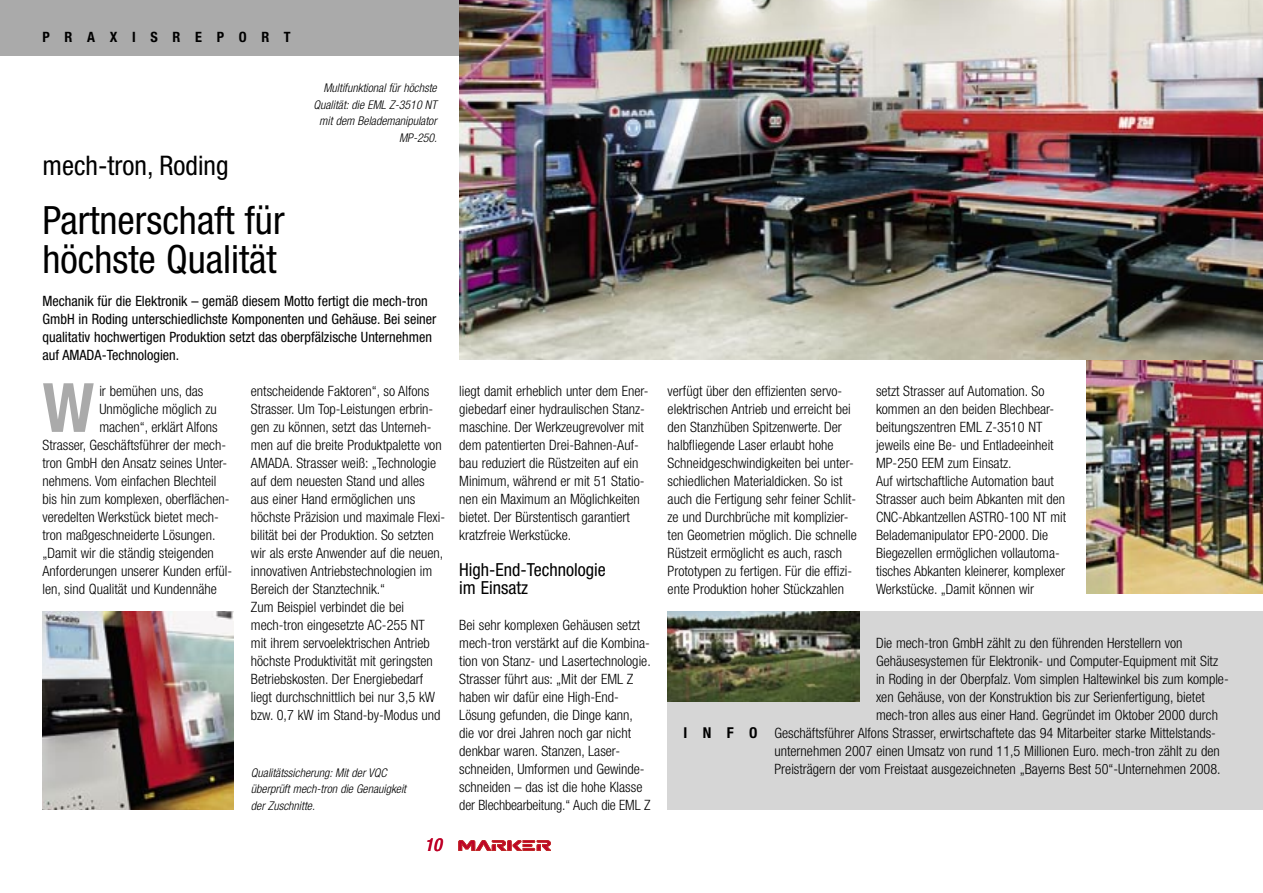
<style>
.page{position:relative;width:1263px;height:893px;background:#fff}
.page>*{position:absolute;margin:0;border:0;box-sizing:border-box;transform-origin:0 0}
.t1{font:700 condensed 68.1px "Helvetica Neue";color:#aaa}
.t2{font:condensed 39px/39px "Helvetica Neue";color:#000}
.t3{font:condensed 27px "Helvetica Neue";color:#000}
.t4{font:condensed 18px/18px "Helvetica Neue";color:#000}
.t5{font:italic 500 condensed 18px "Helvetica Neue";color:#be0027}
.t6{font:700 condensed 15px "Helvetica Neue";color:#000}
.t7{font:300 condensed 14.25px/18px "Helvetica Neue";color:#000}
.t8{font:condensed 14.25px/18px "Helvetica Neue";color:#000}
.t9{font:700 condensed 14.25px "Helvetica Neue";letter-spacing:1.03em;color:#000}
.t10{font:italic 300 condensed 12px/16.5px "Helvetica Neue";color:#000}
</style>
<div class="page">
<img style="left:1086px;top:360px;width:177px;height:233px">
<div style="left:668px;top:612px;width:595px;height:198px;background:#d6d6d6"></div>
<svg style="left:459px;top:840px;width:92px;height:10px"></svg>
<div style="left:0;top:0;width:1263px;height:55px;background:#aaa"></div>
<img style="left:668px;top:612px;width:191px;height:90px">
<img style="left:459px;top:0;width:804px;height:360px">
<img style="left:43px;top:612px;width:191px;height:198px">
<p class="t9" style="left:43px;top:28px;width:250px">PRAXISREPORT</p>
<p class="t10" style="left:314px;top:80px;width:125px;text-align:right">Multifunktional für höchste<br>Qualität: die EML Z-3510 NT mit dem Belademanipulator<br>MP-250.</p>
<h3 class="t3" style="left:43px;top:150px;width:188px">mech-tron, Roding</h3>
<h2 class="t2" style="left:43px;top:200px;width:243px">Partnerschaft für höchste Qualität</h2>
<p class="t8" style="left:43px;top:292px;width:395px">Mechanik für die Elektronik – gemäß diesem Motto fertigt die mech-tron GmbH in Roding unterschiedlichste Komponenten und Gehäuse. Bei seiner qualitativ hochwertigen Produktion setzt das oberpfälzische Unternehmen auf AMADA-Technologien.</p>
<p class="t7" style="left:251px;top:382px;width:196px">entscheidende Faktoren“, so Alfons Strasser. Um Top-Leistungen erbrin&shy;gen zu können, setzt das Unterneh&shy;men auf die breite Produktpalette von AMADA. Strasser weiß: „Technologie auf dem neuesten Stand und alles aus einer Hand ermöglichen uns höchste Präzision und maximale Flexi&shy;bilität bei der Produktion. So setzten wir als erste Anwender auf die neuen, innovativen Antriebstechnologien im Bereich der Stanztechnik.“<br>Zum Beispiel verbindet die bei mech-tron eingesetzte AC-255 NT<br>mit ihrem servoelektrischen Antrieb höchste Produktivität mit geringsten Betriebskosten. Der Energiebedarf liegt durchschnittlich bei nur 3,5 kW bzw. 0,7 kW im Stand-by-Modus und</p>
<h1 class="t1" style="left:43px;top:366px;width:53px">W</h1>
<p class="t7" style="left:99px;top:382px;width:106px">ir bemühen uns, das</p>
<p class="t7" style="left:99px;top:400px;width:119px">Unmögliche möglich zu</p>
<p class="t7" style="left:99px;top:418px;width:120px">machen“, erklärt Alfons</p>
<p class="t7" style="left:43px;top:436px;width:185px">Strasser, Geschäftsführer der mech-</p>
<p class="t7" style="left:43px;top:454px;width:186px">tron GmbH den Ansatz seines Unter-</p>
<p class="t7" style="left:43px;top:472px;width:176px">nehmens. Vom einfachen Blechteil</p>
<p class="t7" style="left:43px;top:490px;width:189px">bis hin zum komplexen, oberflächen-</p>
<p class="t7" style="left:43px;top:508px;width:178px">veredelten Werkstück bietet mech-</p>
<p class="t7" style="left:43px;top:526px;width:174px">tron maßgeschneiderte Lösungen.</p>
<p class="t7" style="left:43px;top:544px;width:173px">„Damit wir die ständig steigenden</p>
<p class="t7" style="left:43px;top:562px;width:191px">Anforderungen unserer Kunden erfül-</p>
<p class="t7" style="left:43px;top:580px;width:176px">len, sind Qualität und Kundennähe</p>
<p class="t10" style="left:251px;top:764px;width:157px">Qualitätssicherung: Mit der VQC überprüft mech-tron die Genauigkeit der Zuschnitte.</p>
<p class="t5" style="left:424px;top:834px;width:19px">10</p>
<p class="t7" style="left:459px;top:382px;width:191px">liegt damit erheblich unter dem Ener&shy;giebedarf einer hydraulischen Stanz&shy;maschine. Der Werkzeugrevolver mit dem patentierten Drei-Bahnen-Auf&shy;bau reduziert die Rüstzeiten auf ein Minimum, während er mit 51 Statio&shy;nen ein Maximum an Möglichkeiten bietet. Der Bürstentisch garantiert kratzfreie Werkstücke.</p>
<p class="t4" style="left:459px;top:560px;width:148px">High-End-Technologie im Einsatz</p>
<p class="t7" style="left:459px;top:616px;width:193px">Bei sehr komplexen Gehäusen setzt mech-tron verstärkt auf die Kombina&shy;tion von Stanz- und Lasertechnologie.<br>Strasser führt aus: „Mit der EML Z haben wir dafür eine High-End-Lösung gefunden, die Dinge kann, die vor drei Jahren noch gar nicht denkbar waren. Stanzen, Laser&shy;schneiden, Umformen und Gewinde&shy;schneiden – das ist die hohe Klasse der Blechbearbeitung.“ Auch die EML Z</p>
<p class="t7" style="left:668px;top:382px;width:191px">verfügt über den effizienten servo&shy;elektrischen Antrieb und erreicht bei den Stanzhüben Spitzenwerte. Der halbfliegende Laser erlaubt hohe Schneidgeschwindigkeiten bei unter&shy;schiedlichen Materialdicken. So ist auch die Fertigung sehr feiner Schlit&shy;ze und Durchbrüche mit komplizier&shy;ten Geometrien möglich. Die schnelle Rüstzeit ermöglicht es auch, rasch Prototypen zu fertigen. Für die effizi&shy;ente Produktion hoher Stückzahlen</p>
<p class="t7" style="left:876px;top:382px;width:192px">setzt Strasser auf Automation. So kommen an den beiden Blechbear&shy;beitungszentren EML Z-3510 NT jeweils eine Be- und Entladeeinheit MP-250 EEM zum Einsatz.<br>Auf wirtschaftliche Automation baut Strasser auch beim Abkanten mit den CNC-Abkantzellen ASTRO-100 NT mit Belademanipulator EPO-2000. Die Biegezellen ermöglichen vollautoma&shy;tisches Abkanten kleinerer, komplexer Werkstücke. „Damit können wir</p>
<p class="t6" style="left:683px;top:724px;width:75px">INFO</p>
<p class="t7" style="left:876px;top:634px;width:308px">Die mech-tron GmbH zählt zu den führenden Herstellern von</p>
<p class="t7" style="left:876px;top:652px;width:344px">Gehäusesystemen für Elektronik- und Computer-Equipment mit Sitz</p>
<p class="t7" style="left:876px;top:670px;width:354px">in Roding in der Oberpfalz. Vom simplen Haltewinkel bis zum komple-</p>
<p class="t7" style="left:876px;top:688px;width:330px">xen Gehäuse, von der Konstruktion bis zur Serienfertigung, bietet</p>
<p class="t7" style="left:876px;top:706px;width:343px">mech-tron alles aus einer Hand. Gegründet im Oktober 2000 durch</p>
<p class="t7" style="left:774px;top:724px;width:443px">Geschäftsführer Alfons Strasser, erwirtschaftete das 94 Mitarbeiter starke Mittelstands-</p>
<p class="t7" style="left:774px;top:742px;width:447px">unternehmen 2007 einen Umsatz von rund 11,5 Millionen Euro. mech-tron zählt zu den</p>
<p class="t7" style="left:774px;top:760px;width:448px">Preisträgern der vom Freistaat ausgezeichneten „Bayerns Best 50“-Unternehmen 2008.</p>
</div>
